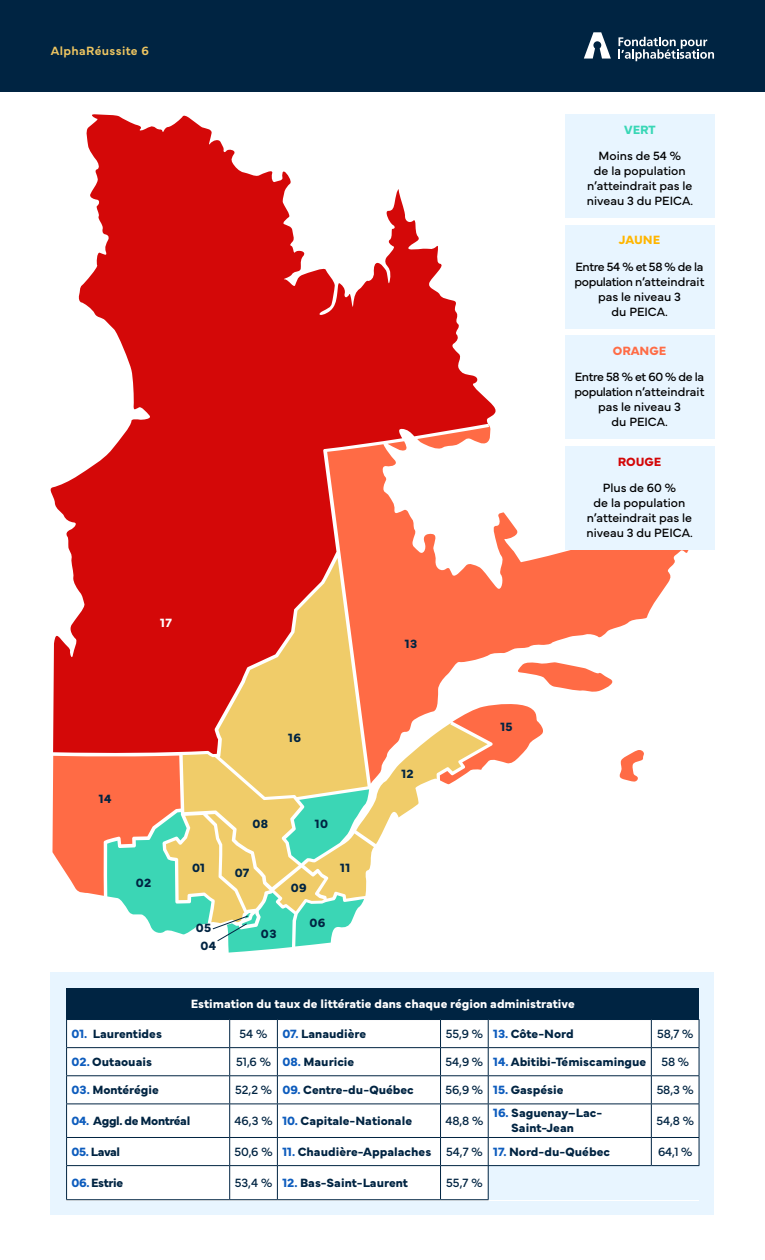
<style>
.page{position:relative;width:765px;height:1260px;background:#fff}
.page>*{position:absolute;margin:0;border:0;box-sizing:border-box;transform-origin:0 0}
.t1{font:700 12.5px/15px "Mundial";color:#002442}
.t2{font:12.5px/15px "Mundial";color:#000;text-align:center}
.t3{font:700 12.5px "Mundial";color:#fff}
.t4{font:12.5px "Mundial";letter-spacing:-.01em;color:#002442}
.t5{font:700 12.5px "Mundial";letter-spacing:-.03em;color:#002442}
.t6{font:600 12.5px "Mundial";letter-spacing:.03em;color:#efc661}
.t7{font:700 12.5px "Mundial";color:#ff6c46}
.t8{font:700 12.5px "Mundial";letter-spacing:-.005em;color:#ffb600}
.t9{font:700 12.5px "Mundial";color:#d30708}
.t10{font:700 12.5px "Mundial";color:#39d7b6}
.s1{color:#0d5cbd}
.s2{font-weight:400}
</style>
<div class="page">
<svg style="left:50px;top:114px;width:446px;height:444px;fill:#d40808"></svg>
<svg style="left:327px;top:444px;width:387px;height:175px"></svg>
<div style="left:0;top:0;width:765px;height:92px;background:#002442"></div>
<svg style="left:584px;top:32px;width:27px;height:27px"></svg>
<svg style="left:619px;top:37px;width:95px;height:24px"></svg>
<div style="left:51px;top:973px;width:663px;height:242px;background:#e8f5ff"></div>
<div style="left:565px;top:114px;width:149px;height:103px;background:#e8f5ff"></div>
<div style="left:565px;top:336px;width:149px;height:103px;background:#e8f5ff"></div>
<div style="left:565px;top:225px;width:149px;height:103px;background:#e8f5ff"></div>
<div style="left:565px;top:446px;width:149px;height:103px;background:#e8f5ff"></div>
<div style="left:67px;top:988px;width:632px;height:32px;background:#002442"></div>
<div style="left:67px;top:1020px;width:632px;height:179px;background:#fff"></div>
<div style="left:488px;top:1166px;width:211px;height:34px;background:#e8f5ff"></div>
<hr style="left:66px;top:1019px;width:164px;height:1px;background:#002442">
<hr style="left:66px;top:1047px;width:164px;height:1px;background:#002442">
<hr style="left:230px;top:1047px;width:47px;height:1px;background:#002442">
<hr style="left:277px;top:1047px;width:164px;height:1px;background:#002442">
<hr style="left:441px;top:1047px;width:47px;height:1px;background:#002442">
<hr style="left:488px;top:1047px;width:163px;height:1px;background:#002442">
<hr style="left:651px;top:1047px;width:48px;height:1px;background:#002442">
<hr style="left:66px;top:1075px;width:164px;height:1px;background:#002442">
<svg style="left:66px;top:1020px;width:1px;height:84px"></svg>
<hr style="left:230px;top:1075px;width:47px;height:1px;background:#002442">
<svg style="left:229px;top:1020px;width:1px;height:84px"></svg>
<hr style="left:277px;top:1075px;width:164px;height:1px;background:#002442">
<svg style="left:277px;top:1020px;width:1px;height:84px"></svg>
<hr style="left:441px;top:1075px;width:47px;height:1px;background:#002442">
<svg style="left:440px;top:1020px;width:1px;height:84px"></svg>
<hr style="left:488px;top:1075px;width:163px;height:1px;background:#002442">
<svg style="left:488px;top:1020px;width:1px;height:84px"></svg>
<hr style="left:651px;top:1075px;width:48px;height:1px;background:#002442">
<svg style="left:651px;top:1020px;width:1px;height:84px"></svg>
<svg style="left:699px;top:1020px;width:1px;height:84px"></svg>
<hr style="left:66px;top:1104px;width:164px;height:1px;background:#002442">
<hr style="left:66px;top:1104px;width:1px;height:33px;background:#002442">
<hr style="left:230px;top:1104px;width:47px;height:1px;background:#002442">
<hr style="left:229px;top:1104px;width:1px;height:33px;background:#002442">
<hr style="left:277px;top:1104px;width:164px;height:1px;background:#002442">
<hr style="left:277px;top:1104px;width:1px;height:33px;background:#002442">
<hr style="left:441px;top:1104px;width:47px;height:1px;background:#002442">
<hr style="left:440px;top:1104px;width:1px;height:33px;background:#002442">
<hr style="left:488px;top:1104px;width:163px;height:1px;background:#002442">
<hr style="left:488px;top:1104px;width:1px;height:33px;background:#002442">
<hr style="left:651px;top:1104px;width:48px;height:1px;background:#002442">
<hr style="left:651px;top:1104px;width:1px;height:33px;background:#002442">
<hr style="left:699px;top:1104px;width:1px;height:33px;background:#002442">
<hr style="left:66px;top:1137px;width:164px;height:1px;background:#002442">
<svg style="left:66px;top:1138px;width:1px;height:27px"></svg>
<hr style="left:230px;top:1137px;width:47px;height:1px;background:#002442">
<svg style="left:229px;top:1138px;width:1px;height:27px"></svg>
<hr style="left:277px;top:1137px;width:164px;height:1px;background:#002442">
<svg style="left:277px;top:1138px;width:1px;height:27px"></svg>
<hr style="left:441px;top:1137px;width:47px;height:1px;background:#002442">
<svg style="left:440px;top:1138px;width:1px;height:27px"></svg>
<hr style="left:488px;top:1137px;width:163px;height:1px;background:#002442">
<svg style="left:488px;top:1138px;width:1px;height:27px"></svg>
<hr style="left:651px;top:1137px;width:48px;height:1px;background:#002442">
<svg style="left:651px;top:1138px;width:1px;height:27px"></svg>
<svg style="left:699px;top:1138px;width:1px;height:27px"></svg>
<hr style="left:66px;top:1165px;width:164px;height:1px;background:#002442">
<hr style="left:66px;top:1166px;width:1px;height:33px;background:#002442">
<hr style="left:230px;top:1165px;width:47px;height:1px;background:#002442">
<hr style="left:229px;top:1166px;width:1px;height:33px;background:#002442">
<hr style="left:277px;top:1165px;width:164px;height:1px;background:#002442">
<hr style="left:277px;top:1166px;width:1px;height:33px;background:#002442">
<hr style="left:441px;top:1165px;width:47px;height:1px;background:#002442">
<hr style="left:440px;top:1166px;width:1px;height:33px;background:#002442">
<hr style="left:66px;top:1199px;width:164px;height:1px;background:#002442">
<hr style="left:230px;top:1199px;width:47px;height:1px;background:#002442">
<hr style="left:277px;top:1199px;width:164px;height:1px;background:#002442">
<hr style="left:441px;top:1199px;width:48px;height:1px;background:#002442">
<hr style="left:488px;top:1165px;width:163px;height:1px;background:#002442">
<hr style="left:488px;top:1166px;width:1px;height:33px;background:#002442">
<hr style="left:651px;top:1165px;width:48px;height:1px;background:#002442">
<svg style="left:52px;top:558px;width:592px;height:395px"></svg>
<p class="t6" style="left:51px;top:41px;width:100px">AlphaRéussite 6</p>
<p class="t10" style="left:624px;top:120px;width:33px">VERT</p>
<p class="t2" style="left:587px;top:147px;width:108px">Moins de 54 %<br>de la population n’atteindrait pas le niveau 3 du PEICA.</p>
<p class="t8" style="left:619px;top:230px;width:43px">JAUNE</p>
<p class="t2" style="left:575px;top:258px;width:131px">Entre 54 % et 58 % de la population n’atteindrait pas le niveau 3<br>du PEICA.</p>
<p class="t7" style="left:613px;top:341px;width:55px">ORANGE</p>
<p class="t2" style="left:575px;top:368px;width:131px">Entre 58 % et 60 % de la population n’atteindrait pas le niveau 3<br>du PEICA.</p>
<p class="t9" style="left:618px;top:452px;width:45px">ROUGE</p>
<p class="t2" style="left:587px;top:479px;width:108px">Plus de 60 %<br>de la population n’atteindrait pas le niveau 3 du PEICA.</p>
<p class="t3" style="left:160px;top:613px;width:13px">17</p>
<p class="t1" style="left:405px;top:635px;width:14px">13</p>
<p class="t1" style="left:99px;top:790px;width:14px">14</p>
<p class="t1" style="left:136px;top:874px;width:17px">02</p>
<p class="t1" style="left:288px;top:730px;width:14px">16</p>
<p class="t1" style="left:192px;top:859px;width:15px">01</p>
<p class="t1" style="left:196px;top:919px;width:17px">05</p>
<p class="t1" style="left:201px;top:937px;width:17px">04</p>
<p class="t1" style="left:252px;top:816px;width:17px">08</p>
<p class="t1" style="left:235px;top:864px;width:16px">07</p>
<p class="t1" style="left:261px;top:925px;width:17px">03</p>
<p class="t1" style="left:315px;top:816px;width:15px">10</p>
<p class="t1" style="left:291px;top:879px;width:17px">09</p>
<p class="t1" style="left:310px;top:914px;width:17px">06</p>
<p class="t1" style="left:340px;top:859px;width:12px">11</p>
<p class="t1" style="left:401px;top:765px;width:14px">12</p>
<p class="t1" style="left:500px;top:718px;width:14px">15</p>
<p class="t3" style="left:191px;top:994px;width:386px">Estimation du taux de littératie dans chaque région administrative</p>
<p class="t1" style="left:72px;top:1025px;width:92px"><span class="s1">01.</span> Laurentides</p>
<p class="t1" style="left:240px;top:1025px;width:128px"><span class="s2">54 %</span> <span class="s1">07.</span> Lanaudière</p>
<p class="t1" style="left:446px;top:1025px;width:129px"><span class="s2">55,9 %</span> <span class="s1">13.</span> Côte-Nord</p>
<p class="t4" style="left:657px;top:1024px;width:38px">58,7 %</p>
<p class="t1" style="left:72px;top:1053px;width:82px"><span class="s1">02.</span> Outaouais</p>
<p class="t1" style="left:236px;top:1053px;width:120px"><span class="s2">51,6 %</span> <span class="s1">08.</span> Mauricie</p>
<p class="t1" style="left:446px;top:1053px;width:245px"><span class="s2">54,9 %</span> <span class="s1">14.</span> Abitibi-Témiscamingue <span class="s2">58 %</span></p>
<p class="t1" style="left:72px;top:1081px;width:89px"><span class="s1">03.</span> Montérégie</p>
<p class="t1" style="left:235px;top:1081px;width:180px"><span class="s2">52,2 %</span> <span class="s1">09.</span> Centre-du-Québec</p>
<p class="t1" style="left:446px;top:1081px;width:120px"><span class="s2">56,9 %</span> <span class="s1">15.</span> Gaspésie</p>
<p class="t4" style="left:657px;top:1080px;width:39px">58,3 %</p>
<p class="t5" style="left:72px;top:1111px;width:120px"><span class="s1">04.</span> Aggl. de Montréal</p>
<p class="t1" style="left:234px;top:1112px;width:179px"><span class="s2">46,3 %</span> <span class="s1">10.</span> Capitale-Nationale</p>
<p class="t4" style="left:446px;top:1111px;width:39px">48,8 %</p>
<p class="t1" style="left:511px;top:1105px;width:93px;text-indent:-18px"><span class="s1">16.</span> Saguenay–Lac-<br>Saint-Jean</p>
<p class="t4" style="left:657px;top:1111px;width:39px">54,8 %</p>
<p class="t1" style="left:72px;top:1143px;width:50px"><span class="s1">05.</span> Laval</p>
<p class="t1" style="left:235px;top:1143px;width:377px"><span class="s2">50,6 %</span> <span class="s1">11.</span> Chaudière-Appalaches <span class="s2">54,7 %</span> <span class="s1">17.</span> Nord-du-Québec</p>
<p class="t4" style="left:658px;top:1142px;width:36px">64,1 %</p>
<p class="t5" style="left:72px;top:1173px;width:53px"><span class="s1">06.</span> Estrie</p>
<p class="t1" style="left:235px;top:1174px;width:175px"><span class="s2">53,4 %</span> <span class="s1">12.</span> Bas-Saint-Laurent</p>
<p class="t4" style="left:446px;top:1173px;width:38px">55,7 %</p>
</div>
